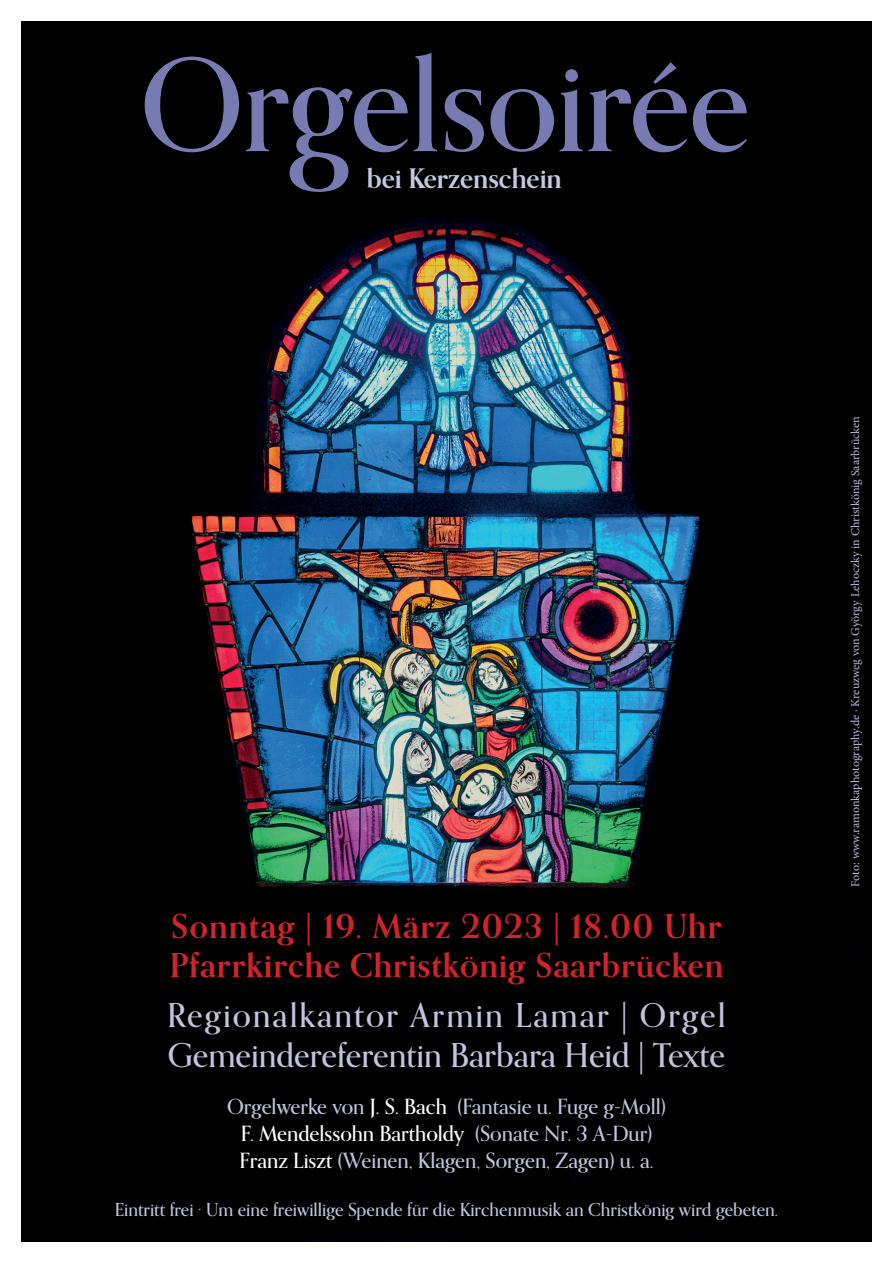
<style>
.page{position:relative;width:893px;height:1263px;background:#fff}
.page>*{position:absolute;margin:0;border:0;box-sizing:border-box;transform-origin:0 0}
.t1{font:500 129px "Orpheus Pro";letter-spacing:-.01em;color:#787bb2}
.t2{font:500 33px/39.6px "Orpheus Pro";color:#c2c3dd}
.t3{font:700 33px/39.6px "Orpheus Pro";letter-spacing:.03em;color:#d1232a}
.t4{font:700 27px "Orpheus Pro";color:#c7c7e0}
.t5{font:500 21px/27px "Orpheus Pro";color:#c2c3dd;text-align:center}
.t6{font:500 18px "Orpheus Pro";color:#c2c3dd}
.t7{font:12px "Minion Pro";color:#bbbbd9}
.s1{font-size:148.35px}
.s2{color:#fff}
</style>
<div class="page">
<img style="left:21px;top:21px;width:851px;height:1221px">
<h1 class="t1" style="left:140px;top:25px;width:611px">Or<span class="s1">g</span>elsoirée</h1>
<p class="t4" style="left:367px;top:161px;width:196px">bei Kerzenschein</p>
<h2 class="t3" style="left:170px;top:906px;width:555px">Sonntag | 19. März 2023 | 18.00 Uhr<br>Pfarrkirche Christkönig Saarbrücken</h2>
<h2 class="t2" style="left:167px;top:995px;width:560px">Regionalkantor Armin Lamar | Orgel<br>Gemeindereferentin Barbara Heid | Texte</h2>
<p class="t5" style="left:227px;top:1092px;width:440px">Orgelwerke von <span class="s2">J. S. Bach</span> (Fantasie u. Fuge g-Moll)<br><span class="s2">F. Mendelssohn Bartholdy</span> (Sonate Nr. 3 A-Dur)<br><span class="s2">Franz Liszt</span> (Weinen, Klagen, Sorgen, Zagen) u. a.</p>
<p class="t6" style="left:115px;top:1198px;width:665px">Eintritt frei · Um eine freiwillige Spende für die Kirchenmusik an Christkönig wird gebeten.</p>
<p class="t7" style="left:847px;top:887px;width:472px;rotate:-90deg">Foto: www.ramonkaphotography.de · Kreuzweg von György Lehoczky in Christkönig Saarbrücken</p>
</div>
